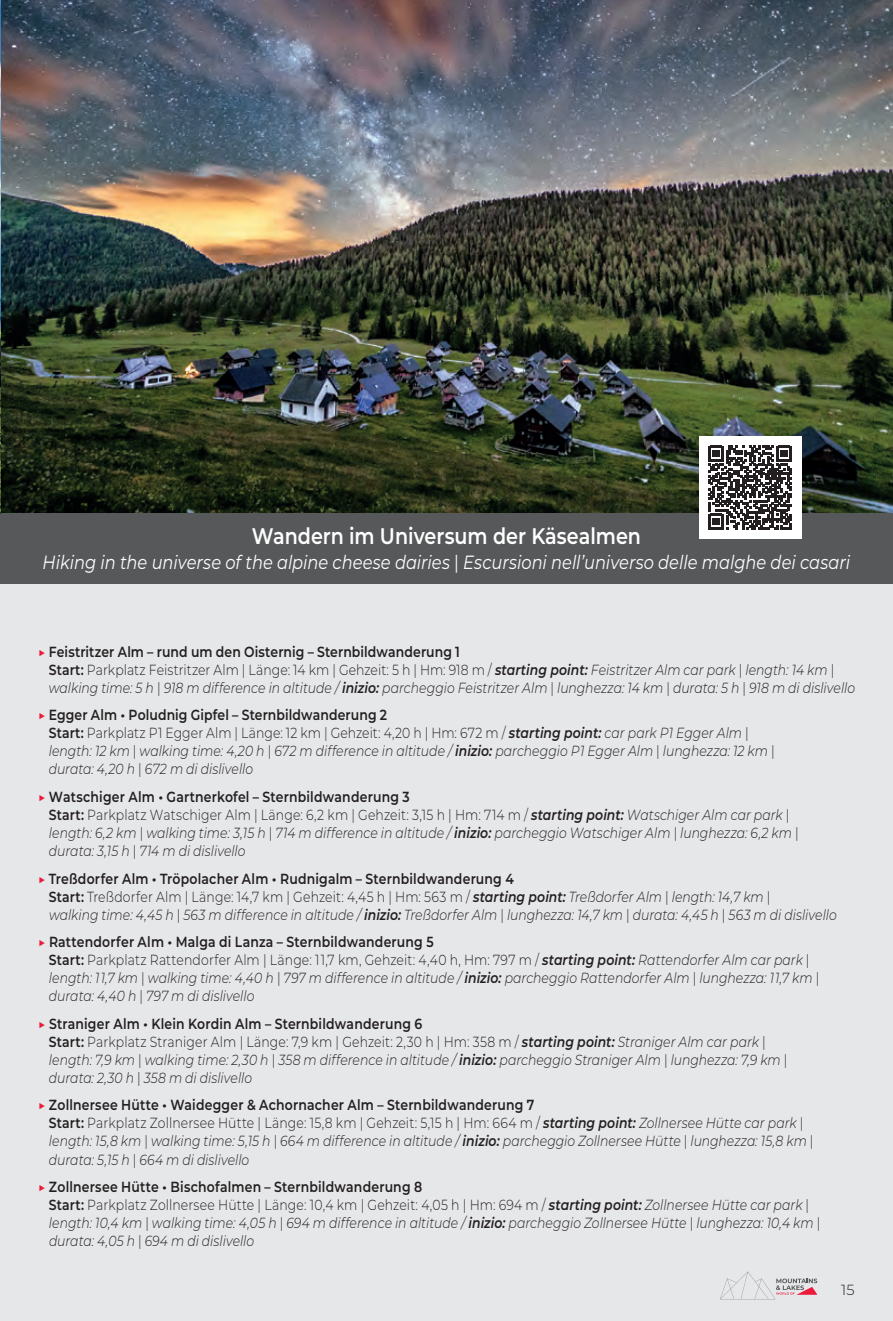
<style>
.page{position:relative;width:893px;height:1321px;background:#fff}
.page>*{position:absolute;margin:0;border:0;box-sizing:border-box;transform-origin:0 0}
.t1{font:600 22.5px "Montserrat";color:#fff;scale:.85 1}
.t2{font:italic 19.12px "Montserrat";color:#fff;scale:.85 1}
.t3{font:italic 300 14.62px/18px "Montserrat";color:#231f20;scale:.85 1}
.t4{font:300 14.62px "Montserrat";color:#231f20}
.s1{font-style:normal}
.s2{font-weight:400;font-style:normal;color:#ed1a3a}
.s3{font-weight:600;font-style:normal}
.s4{font-weight:600}
</style>
<div class="page">
<div style="left:0;top:0;width:893px;height:1320px;background:#e6e7e9"></div>
<svg style="left:720px;top:1271px;width:97px;height:28px"></svg>
<img style="left:1px;top:0;width:892px;height:513px">
<div style="left:0;top:513px;width:893px;height:71px;background:#57585a"></div>
<img style="left:0;top:0;width:1px;height:513px">
<div style="left:699px;top:436px;width:102px;height:102px;background:#fff"></div>
<svg style="left:708px;top:445px;width:84px;height:84px"></svg>
<h1 class="t1" style="left:252px;top:527px;width:459px">Wandern im Universum der Käsealmen</h1>
<h2 class="t2" style="left:43px;top:554px;width:952px">Hiking in the universe of the alpine cheese dairies <span class="s1">|</span> Escursioni nell’universo delle malghe dei casari</h2>
<p class="t3" style="left:49px;top:643px;width:950px;text-indent:-11px"><span class="s2">▶</span> <span class="s3">Feistritzer Alm – rund um den Oisternig – Sternbildwanderung 1<br>Start:</span> <span class="s1">Parkplatz Feistritzer Alm | Länge: 14 km | Gehzeit: 5 h | Hm: 918 m /</span> <span class="s4">starting point:</span> Feistritzer Alm car park <span class="s1">|</span> length: 14 km <span class="s1">| </span>walking time: 5 h <span class="s1">|</span> 918 m difference in altitude / <span class="s4">inizio:</span> parcheggio Feistritzer Alm <span class="s1">|</span> lunghezza: 14 km <span class="s1">|</span> durata: 5 h <span class="s1">|</span> 918 m di dislivello</p>
<p class="t3" style="left:49px;top:707px;width:856px;text-indent:-11px"><span class="s2">▶</span> <span class="s3">Egger Alm • Poludnig Gipfel – Sternbildwanderung 2<br>Start:</span> <span class="s1">Parkplatz P1 Egger Alm | Länge: 12 km | Gehzeit: 4,20 h | Hm: 672 m /</span> <span class="s4">starting point:</span> car park P1 Egger Alm <span class="s1">| </span>length: 12 km <span class="s1">|</span> walking time: 4,20 h <span class="s1">|</span> 672 m difference in altitude / <span class="s4">inizio:</span> parcheggio P1 Egger Alm <span class="s1">|</span> lunghezza: 12 km <span class="s1">| </span>durata: 4,20 h <span class="s1">|</span> 672 m di dislivello</p>
<p class="t3" style="left:49px;top:788px;width:883px;text-indent:-11px"><span class="s2">▶</span> <span class="s3">Watschiger Alm • Gartnerkofel – Sternbildwanderung 3<br>Start:</span> <span class="s1">Parkplatz Watschiger Alm | Länge: 6,2 km | Gehzeit: 3,15 h | Hm: 714 m /</span> <span class="s4">starting point:</span> Watschiger Alm car park <span class="s1">| </span>length: 6,2 km <span class="s1">|</span> walking time: 3,15 h <span class="s1">|</span> 714 m difference in altitude / <span class="s4">inizio:</span> parcheggio Watschiger Alm <span class="s1">|</span> lunghezza: 6,2 km <span class="s1">| </span>durata: 3,15 h <span class="s1">|</span> 714 m di dislivello</p>
<p class="t3" style="left:49px;top:870px;width:928px;text-indent:-11px"><span class="s2">▶</span> <span class="s3">Treßdorfer Alm • Tröpolacher Alm • Rudnigalm – Sternbildwanderung 4<br>Start:</span> <span class="s1">Treßdorfer Alm | Länge: 14,7 km | Gehzeit: 4,45 h | Hm: 563 m /</span> <span class="s4">starting point:</span> Treßdorfer Alm <span class="s1">|</span> length: 14,7 km <span class="s1">|<br></span>walking time: 4,45 h <span class="s1">|</span> 563 m difference in altitude / <span class="s4">inizio:</span> Treßdorfer Alm <span class="s1">|</span> lunghezza: 14,7 km <span class="s1">|</span> durata: 4,45 h <span class="s1">|</span> 563 m di dislivello</p>
<p class="t3" style="left:49px;top:934px;width:908px;text-indent:-11px"><span class="s2">▶</span> <span class="s3">Rattendorfer Alm • Malga di Lanza – Sternbildwanderung 5<br>Start:</span> <span class="s1">Parkplatz Rattendorfer Alm | Länge: 11,7 km, Gehzeit: 4,40 h, Hm: 797 m /</span> <span class="s4">starting point:</span> Rattendorfer Alm car park <span class="s1">| </span>length: 11,7 km <span class="s1">|</span> walking time: 4,40 h <span class="s1">|</span> 797 m difference in altitude / <span class="s4">inizio:</span> parcheggio Rattendorfer Alm <span class="s1">|</span> lunghezza: 11,7 km <span class="s1">| </span>durata: 4,40 h <span class="s1">|</span> 797 m di dislivello</p>
<p class="t3" style="left:49px;top:1015px;width:870px;text-indent:-11px"><span class="s2">▶</span> <span class="s3">Straniger Alm • Klein Kordin Alm – Sternbildwanderung 6<br>Start:</span> <span class="s1">Parkplatz Straniger Alm | Länge: 7,9 km | Gehzeit: 2,30 h | Hm: 358 m /</span> <span class="s4">starting point:</span> Straniger Alm car park <span class="s1">| </span>length: 7,9 km <span class="s1">|</span> walking time: 2,30 h <span class="s1">|</span> 358 m difference in altitude / <span class="s4">inizio:</span> parcheggio Straniger Alm <span class="s1">|</span> lunghezza: 7,9 km <span class="s1">| </span>durata: 2,30 h <span class="s1">|</span> 358 m di dislivello</p>
<p class="t3" style="left:49px;top:1097px;width:901px;text-indent:-11px"><span class="s2">▶</span> <span class="s3">Zollnersee Hütte • Waidegger &amp; Achornacher Alm – Sternbildwanderung 7<br>Start:</span> <span class="s1">Parkplatz Zollnersee Hütte | Länge: 15,8 km | Gehzeit: 5,15 h | Hm: 664 m /</span> <span class="s4">starting point:</span> Zollnersee Hütte car park <span class="s1">| </span>length: 15,8 km <span class="s1">|</span> walking time: 5,15 h <span class="s1">|</span> 664 m difference in altitude / <span class="s4">inizio:</span> parcheggio Zollnersee Hütte <span class="s1">|</span> lunghezza: 15,8 km <span class="s1">| </span>durata: 5,15 h <span class="s1">|</span> 664 m di dislivello</p>
<p class="t3" style="left:49px;top:1178px;width:909px;text-indent:-11px"><span class="s2">▶</span> <span class="s3">Zollnersee Hütte • Bischofalmen – Sternbildwanderung 8<br>Start:</span> <span class="s1">Parkplatz Zollnersee Hütte | Länge: 10,4 km | Gehzeit: 4,05 h | Hm: 694 m /</span> <span class="s4">starting point:</span> Zollnersee Hütte car park <span class="s1">| </span>length: 10,4 km <span class="s1">|</span> walking time: 4,05 h <span class="s1">|</span> 694 m difference in altitude / <span class="s4">inizio:</span> parcheggio Zollnersee Hütte <span class="s1">|</span> lunghezza: 10,4 km <span class="s1">| </span>durata: 4,05 h <span class="s1">|</span> 694 m di dislivello</p>
<p class="t4" style="left:841px;top:1283px;width:15px">15</p>
</div>
